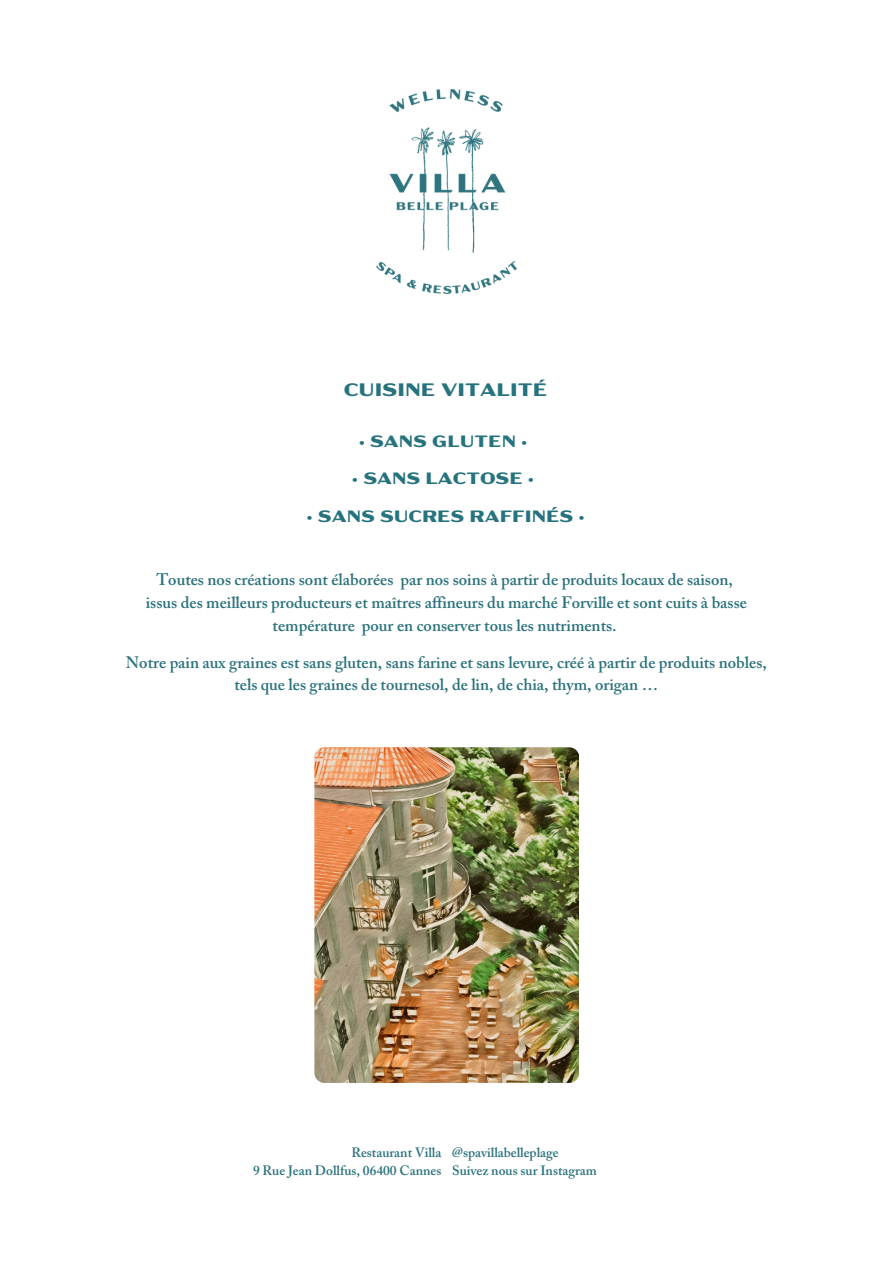
<style>
.page{position:relative;width:894px;height:1264px;background:#fff}
.page>*{position:absolute;margin:0;border:0;box-sizing:border-box;transform-origin:0 0}
.t1{font:700 18px "Acme Gothic Extrawide";color:#26737e}
.t2{font:600 16.5px/22.8px "Adobe Caslon Pro";color:#2b727c;text-align:center}
.t3{font:700 16.35px "Acme Gothic Extrawide";color:#26737e}
.t4{font:600 13.5px "Adobe Caslon Pro";color:#2b727c}
</style>
<div class="page">
<img style="left:377px;top:89px;width:139px;height:204px">
<img style="left:314px;top:747px;width:264px;height:335px;border-radius:10px">
<h1 class="t1" style="left:343px;top:381px;width:205px">CUISINE VITALITÉ</h1>
<h2 class="t3" style="left:358px;top:433px;width:170px">· SANS GLUTEN ·</h2>
<h2 class="t3" style="left:352px;top:471px;width:184px">· SANS LACTOSE ·</h2>
<h2 class="t3" style="left:306px;top:508px;width:280px">· SANS SUCRES RAFFINÉS ·</h2>
<p class="t2" style="left:146px;top:570px;width:602px">Toutes nos créations sont élaborées par nos soins à partir de produits locaux de saison, issus des meilleurs producteurs et maîtres affineurs du marché Forville et sont cuits à basse température pour en conserver tous les nutriments.</p>
<h1 class="t2" style="left:126px;top:652px;width:642px">Notre pain aux graines est sans gluten, sans farine et sans levure, créé à partir de produits nobles, tels que les graines de tournesol, de lin, de chia, thym, origan …</h1>
<h2 class="t4" style="left:351px;top:1147px;width:91px">Restaurant Villa</h2>
<p class="t4" style="left:253px;top:1165px;width:190px">9 Rue Jean Dollfus, 06400 Cannes</p>
<p class="t4" style="left:452px;top:1147px;width:108px">@spavillabelleplage</p>
<p class="t4" style="left:452px;top:1165px;width:146px">Suivez nous sur Instagram</p>
</div>
